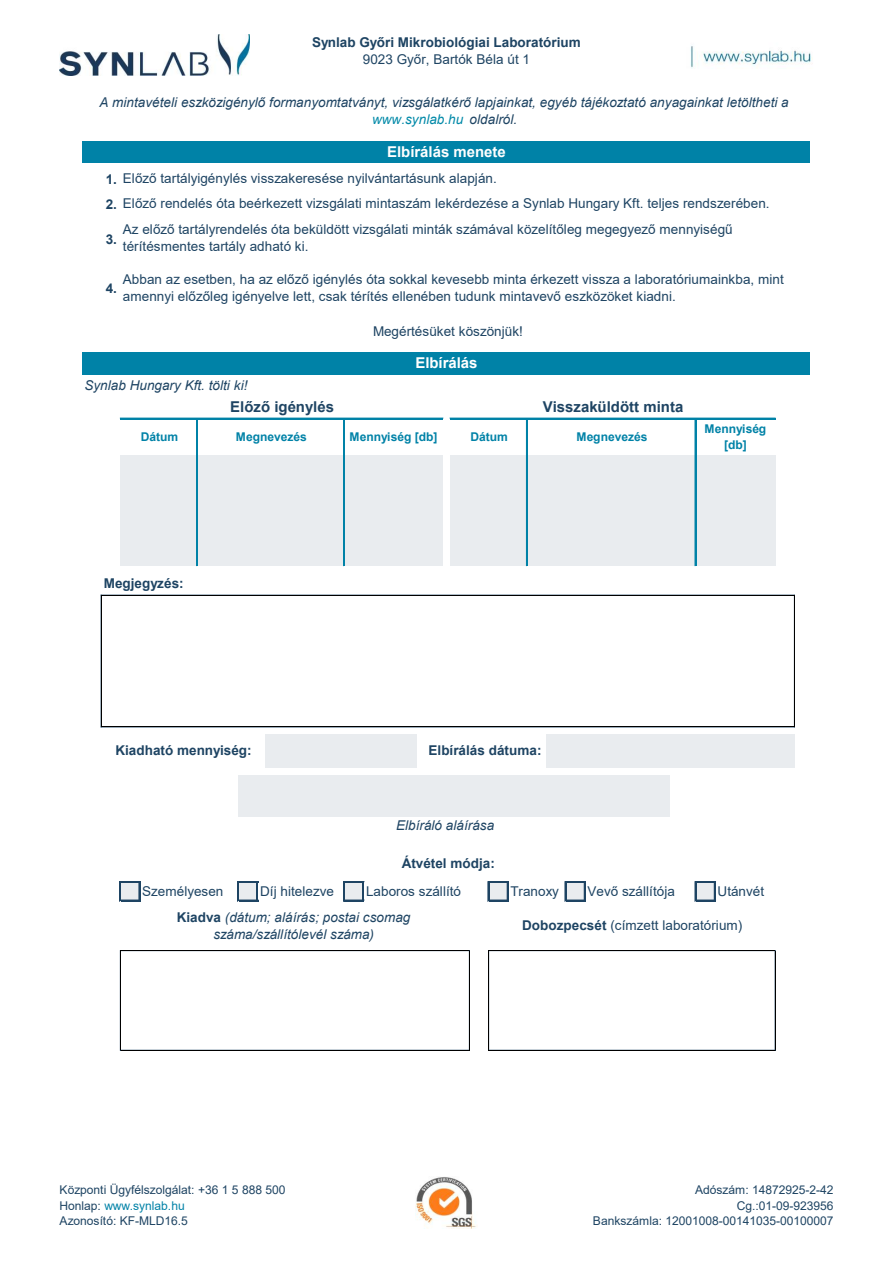
<style>
.page{position:relative;width:893px;height:1263px;background:#fff}
.page>*{position:absolute;margin:0;border:0;box-sizing:border-box;transform-origin:0 0}
.t1{font:700 15px "Arial";color:#1e4463}
.t2{font:700 15px "Arial";color:#fff}
.t3{font:13.5px/16.8px "Arial";letter-spacing:.005em;color:#1e4463}
.t4{font:italic 13.5px/17px "Arial";letter-spacing:.005em;color:#1e4463;text-align:center}
.t5{font:700 13.5px "Arial";color:#1e4463}
.t6{font:12px/15.3px "Arial";letter-spacing:-.005em;color:#1e4463}
.t7{font:700 12px/15.9px "Arial";color:#0082a7;text-align:center}
.s1{color:#0089a8}
.s2{font-weight:700}
.s3{font-weight:700;font-style:normal}
.s4{color:#0082a7}
</style>
<div class="page">
<img style="left:60px;top:34px;width:189px;height:41px">
<img style="left:690px;top:46px;width:123px;height:22px">
<div style="left:82px;top:141px;width:728px;height:22px;background:#0082a7"></div>
<div style="left:82px;top:353px;width:728px;height:22px;background:#0082a7"></div>
<div style="left:120px;top:455px;width:323px;height:23px;background:#e9ecef"></div>
<div style="left:450px;top:455px;width:325px;height:23px;background:#e9ecef"></div>
<div style="left:120px;top:477px;width:323px;height:23px;background:#e9ecef"></div>
<div style="left:450px;top:477px;width:325px;height:23px;background:#e9ecef"></div>
<div style="left:120px;top:499px;width:323px;height:23px;background:#e9ecef"></div>
<div style="left:450px;top:499px;width:325px;height:23px;background:#e9ecef"></div>
<div style="left:120px;top:521px;width:323px;height:23px;background:#e9ecef"></div>
<div style="left:450px;top:521px;width:325px;height:23px;background:#e9ecef"></div>
<div style="left:120px;top:543px;width:323px;height:22px;background:#e9ecef"></div>
<div style="left:450px;top:543px;width:325px;height:22px;background:#e9ecef"></div>
<div style="left:265px;top:734px;width:151px;height:19px;background:#e9ecef"></div>
<div style="left:546px;top:734px;width:248px;height:19px;background:#e9ecef"></div>
<div style="left:265px;top:753px;width:151px;height:15px;background:#e9ecef"></div>
<div style="left:546px;top:753px;width:248px;height:15px;background:#e9ecef"></div>
<div style="left:238px;top:775px;width:431px;height:21px;background:#e9ecef"></div>
<div style="left:238px;top:796px;width:431px;height:21px;background:#e9ecef"></div>
<hr style="left:120px;top:418px;width:323px;height:1px;background:#0082a7">
<hr style="left:343px;top:419px;width:2px;height:146px;background:#0082a7">
<hr style="left:695px;top:419px;width:1px;height:146px;background:#0082a7">
<hr style="left:120px;top:950px;width:349px;height:1px;background:#000">
<hr style="left:120px;top:1050px;width:349px;height:1px;background:#000">
<hr style="left:196px;top:419px;width:1px;height:146px;background:#0082a7">
<hr style="left:197px;top:419px;width:1px;height:146px;background:#0082a7">
<hr style="left:526px;top:419px;width:2px;height:146px;background:#0082a7">
<hr style="left:101px;top:595px;width:1px;height:132px;background:#000">
<hr style="left:794px;top:595px;width:1px;height:132px;background:#000">
<hr style="left:120px;top:950px;width:1px;height:100px;background:#000">
<svg style="left:119px;top:881px;width:21px;height:20px"></svg>
<svg style="left:237px;top:881px;width:21px;height:20px"></svg>
<svg style="left:343px;top:881px;width:21px;height:20px"></svg>
<hr style="left:488px;top:950px;width:1px;height:100px;background:#000">
<svg style="left:488px;top:881px;width:20px;height:20px"></svg>
<svg style="left:565px;top:881px;width:20px;height:20px"></svg>
<hr style="left:469px;top:950px;width:1px;height:100px;background:#000">
<hr style="left:775px;top:950px;width:1px;height:100px;background:#000">
<hr style="left:450px;top:418px;width:325px;height:1px;background:#0082a7">
<hr style="left:101px;top:595px;width:693px;height:1px;background:#000">
<hr style="left:101px;top:726px;width:693px;height:1px;background:#1e4463">
<hr style="left:101px;top:727px;width:693px;height:1px;background:#000">
<svg style="left:695px;top:881px;width:20px;height:20px"></svg>
<hr style="left:489px;top:950px;width:286px;height:1px;background:#000">
<hr style="left:489px;top:1050px;width:286px;height:1px;background:#000">
<img style="left:416px;top:1177px;width:61px;height:51px">
<p class="t5" style="left:312px;top:33px;width:270px">Synlab Győri Mikrobiológiai Laboratórium</p>
<p class="t3" style="left:363px;top:51px;width:169px">9023 Győr, Bartók Béla út 1</p>
<p class="t4" style="left:100px;top:94px;width:691px">A mintavételi eszközigénylő formanyomtatványt, vizsgálatkérő lapjainkat, egyéb tájékoztató anyagainkat letöltheti a <span class="s1">www.synlab.hu</span> oldalról.</p>
<p class="t2" style="left:387px;top:141px;width:120px">Elbírálás menete</p>
<p class="t3" style="left:106px;top:170px;width:393px"><span class="s2">1.</span> Előző tartályigénylés visszakeresése nyilvántartásunk alapján.</p>
<p class="t3" style="left:106px;top:195px;width:665px"><span class="s2">2.</span> Előző rendelés óta beérkezett vizsgálati mintaszám lekérdezése a Synlab Hungary Kft. teljes rendszerében.</p>
<p class="t5" style="left:106px;top:229px;width:13px">3.</p>
<p class="t5" style="left:106px;top:279px;width:13px">4.</p>
<p class="t3" style="left:123px;top:221px;width:611px">Az előző tartályrendelés óta beküldött vizsgálati minták számával közelítőleg megegyező mennyiségű térítésmentes tartály adható ki.</p>
<p class="t3" style="left:123px;top:271px;width:662px">Abban az esetben, ha az előző igénylés óta sokkal kevesebb minta érkezett vissza a laboratóriumainkba, mint amennyi előzőleg igényelve lett, csak térítés ellenében tudunk mintavevő eszközöket kiadni.</p>
<p class="t3" style="left:373px;top:323px;width:151px">Megértésüket köszönjük!</p>
<p class="t4" style="left:84px;top:377px;width:165px">Synlab Hungary Kft. tölti ki!</p>
<p class="t2" style="left:415px;top:353px;width:64px">Elbírálás</p>
<p class="t1" style="left:230px;top:396px;width:105px">Előző igénylés</p>
<p class="t1" style="left:543px;top:396px;width:142px">Visszaküldött minta</p>
<p class="t7" style="left:141px;top:429px;width:39px">Dátum</p>
<p class="t7" style="left:236px;top:429px;width:73px">Megnevezés</p>
<p class="t7" style="left:349px;top:429px;width:90px">Mennyiség [db]</p>
<p class="t7" style="left:470px;top:429px;width:39px">Dátum</p>
<p class="t5" style="left:104px;top:574px;width:81px">Megjegyzés:</p>
<p class="t7" style="left:576px;top:429px;width:73px">Megnevezés</p>
<p class="t7" style="left:704px;top:421px;width:63px">Mennyiség [db]</p>
<p class="t5" style="left:115px;top:741px;width:138px">Kiadható mennyiség:</p>
<p class="t5" style="left:428px;top:741px;width:114px">Elbírálás dátuma:</p>
<p class="t4" style="left:396px;top:817px;width:100px">Elbíráló aláírása</p>
<p class="t5" style="left:402px;top:853px;width:94px">Átvétel módja:</p>
<p class="t3" style="left:142px;top:883px;width:83px">Személyesen</p>
<p class="t3" style="left:260px;top:883px;width:75px">Díj hitelezve</p>
<p class="t3" style="left:366px;top:883px;width:97px">Laboros szállító</p>
<p class="t3" style="left:510px;top:883px;width:50px">Tranoxy</p>
<p class="t3" style="left:587px;top:883px;width:89px">Vevő szállítója</p>
<p class="t3" style="left:717px;top:883px;width:48px">Utánvét</p>
<p class="t4" style="left:177px;top:908px;width:235px"><span class="s3">Kiadva</span> (dátum; aláírás; postai csomag száma/szállítólevél száma)</p>
<p class="t3" style="left:522px;top:917px;width:222px"><span class="s2">Dobozpecsét</span> (címzett laboratórium)</p>
<p class="t6" style="left:60px;top:1182px;width:227px">Központi Ügyfélszolgálat: +36 1 5 888 500<br>Honlap: <span class="s4">www.synlab.hu<br></span>Azonosító: KF-MLD16.5</p>
<p class="t6" style="left:593px;top:1182px;width:242px;text-align:right">Adószám: 14872925-2-42<br>Cg.:01-09-923956<br>Bankszámla: 12001008-00141035-00100007</p>
</div>
